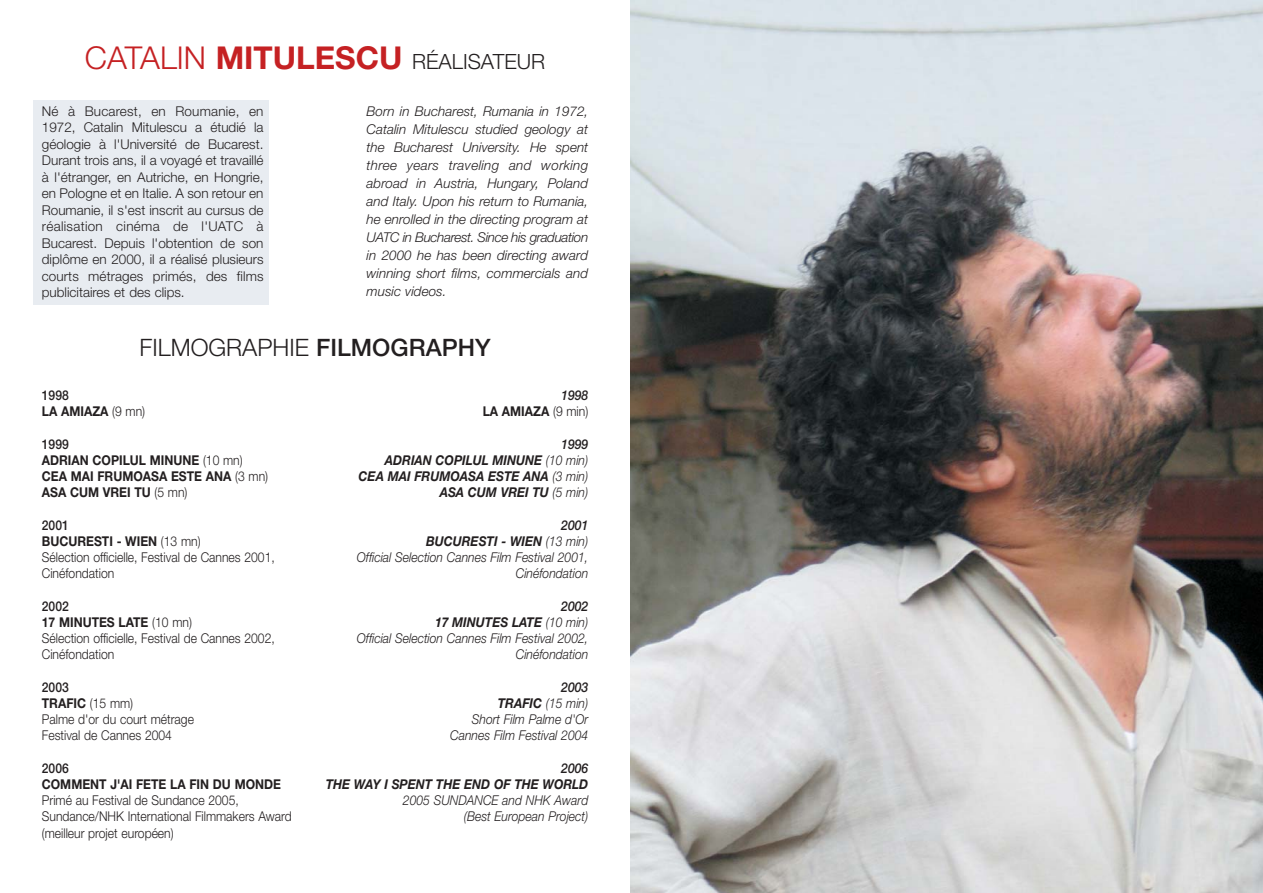
<style>
.page{position:relative;width:1263px;height:893px;background:#fff}
.page>*{position:absolute;margin:0;border:0;box-sizing:border-box;transform-origin:0 0}
.t1{font:300 24px "Helvetica Neue";color:#231f20}
.t2{font:300 21px "Helvetica Neue";color:#231f20}
.t3{font:300 13.5px/16.5px "Helvetica Neue";color:#231f20;text-align:justify}
.t4{font:italic 300 13.5px/18px "Helvetica Neue";color:#231f20;text-align:justify}
.t5{font:300 13.5px/16.2px "Helvetica Neue";color:#231f20;scale:.9 1}
.t6{font:italic 300 13.5px/16.2px "Helvetica Neue";color:#231f20;text-align:right;scale:.9 1}
.t7{font:700 13.5px/16.2px "Helvetica Neue";color:#231f20;scale:.9 1}
.t8{font:italic 700 13.5px/16.2px "Helvetica Neue";color:#231f20;text-align:right;scale:.9 1}
.t9{font:italic 500 13.5px "Helvetica Neue";color:#231f20;scale:.9 1}
.t10{font:500 13.5px "Helvetica Neue";color:#231f20;scale:.9 1}
.s1{font-size:31.5px;color:#c52123}
.s2{font-weight:700;font-size:31.5px;color:#c52123}
.s3{font-weight:500}
.s4{font-weight:300}
.s5{font-weight:700}
.s6{font-weight:500;font-style:italic}
</style>
<div class="page">
<div style="left:33px;top:100px;width:236px;height:205px;background:#e8ecf1"></div>
<img style="left:631px;top:0;width:631px;height:893px">
<h2 class="t2" style="left:85px;top:54px;width:462px"><span class="s1">CATALIN</span> <span class="s2">MITULESCU</span> RÉALISATEUR</h2>
<p class="t3" style="left:42px;top:104px;width:223px">Né à Bucarest, en Roumanie, en 1972, Catalin Mitulescu a étudié la géologie à l'Université de Bucarest.<br>Durant trois ans, il a voyagé et travaillé à l'étranger, en Autriche, en Hongrie, en Pologne et en Italie. A son retour en Roumanie, il s'est inscrit au cursus de réalisation cinéma de l'UATC à Bucarest. Depuis l'obtention de son diplôme en 2000, il a réalisé plusieurs courts métrages primés, des films publicitaires et des clips.</p>
<p class="t4" style="left:367px;top:103px;width:223px">Born in Bucharest, Rumania in 1972, Catalin Mitulescu studied geology at the Bucharest University. He spent three years traveling and working abroad in Austria, Hungary, Poland and Italy. Upon his return to Rumania, he enrolled in the directing program at UATC in Bucharest. Since his graduation in 2000 he has been directing award winning short films, commercials and music videos.</p>
<h1 class="t1" style="left:140px;top:339px;width:352px">FILMOGRAPHIE <span class="s3">FILMOGRAPHY</span></h1>
<p class="t7" style="left:42px;top:388px;width:116px"><span class="s3">1998<br></span>LA AMIAZA <span class="s4">(9 mn)</span></p>
<p class="t7" style="left:42px;top:437px;width:253px"><span class="s3">1999<br></span>ADRIAN COPILUL MINUNE <span class="s4">(10 mn)<br></span>CEA MAI FRUMOASA ESTE ANA <span class="s4">(3 mn)<br></span>ASA CUM VREI TU <span class="s4">(5 mn)</span></p>
<p class="t5" style="left:42px;top:518px;width:260px"><span class="s3">2001<br></span><span class="s5">BUCURESTI - WIEN</span> (13 mn)<br>Sélection officielle, Festival de Cannes 2001,<br>Cinéfondation</p>
<p class="t5" style="left:42px;top:599px;width:260px"><span class="s3">2002<br></span><span class="s5">17 MINUTES LATE</span> (10 mn)<br>Sélection officielle, Festival de Cannes 2002,<br>Cinéfondation</p>
<p class="t5" style="left:42px;top:680px;width:171px"><span class="s3">2003<br></span><span class="s5">TRAFIC</span> (15 mm)<br>Palme d'or du court métrage<br>Festival de Cannes 2004</p>
<p class="t10" style="left:42px;top:763px;width:32px">2006</p>
<p class="t7" style="left:42px;top:777px;width:267px">COMMENT J'AI FETE LA FIN DU MONDE</p>
<p class="t5" style="left:42px;top:793px;width:279px">Primé au Festival de Sundance 2005,<br>Sundance/NHK International Filmmakers Award (meilleur projet européen)</p>
<p class="t7" style="left:483px;top:388px;width:119px;text-align:right"><span class="s6">1998<br></span>LA AMIAZA <span class="s4">(9 min)</span></p>
<p class="t8" style="left:359px;top:437px;width:257px"><span class="s3">1999<br></span>ADRIAN COPILUL MINUNE <span class="s4">(10 min)<br></span>CEA MAI FRUMOASA ESTE ANA <span class="s4">(3 min)<br></span>ASA CUM VREI TU <span class="s4">(5 min)</span></p>
<p class="t6" style="left:357px;top:518px;width:259px"><span class="s3">2001<br></span><span class="s5">BUCURESTI - WIEN</span> (13 min)<br>Official Selection Cannes Film Festival 2001,<br>Cinéfondation</p>
<p class="t6" style="left:357px;top:599px;width:259px"><span class="s3">2002<br></span><span class="s5">17 MINUTES LATE</span> (10 min)<br>Official Selection Cannes Film Festival 2002,<br>Cinéfondation</p>
<p class="t6" style="left:450px;top:680px;width:155px"><span class="s3">2003<br></span><span class="s5">TRAFIC</span> (15 min)<br>Short Film Palme d'Or<br>Cannes Film Festival 2004</p>
<p class="t9" style="left:561px;top:763px;width:32px">2006</p>
<p class="t8" style="left:326px;top:777px;width:293px">THE WAY I SPENT THE END OF THE WORLD</p>
<p class="t6" style="left:403px;top:793px;width:207px">2005 SUNDANCE and NHK Award (Best European Project)</p>
</div>
